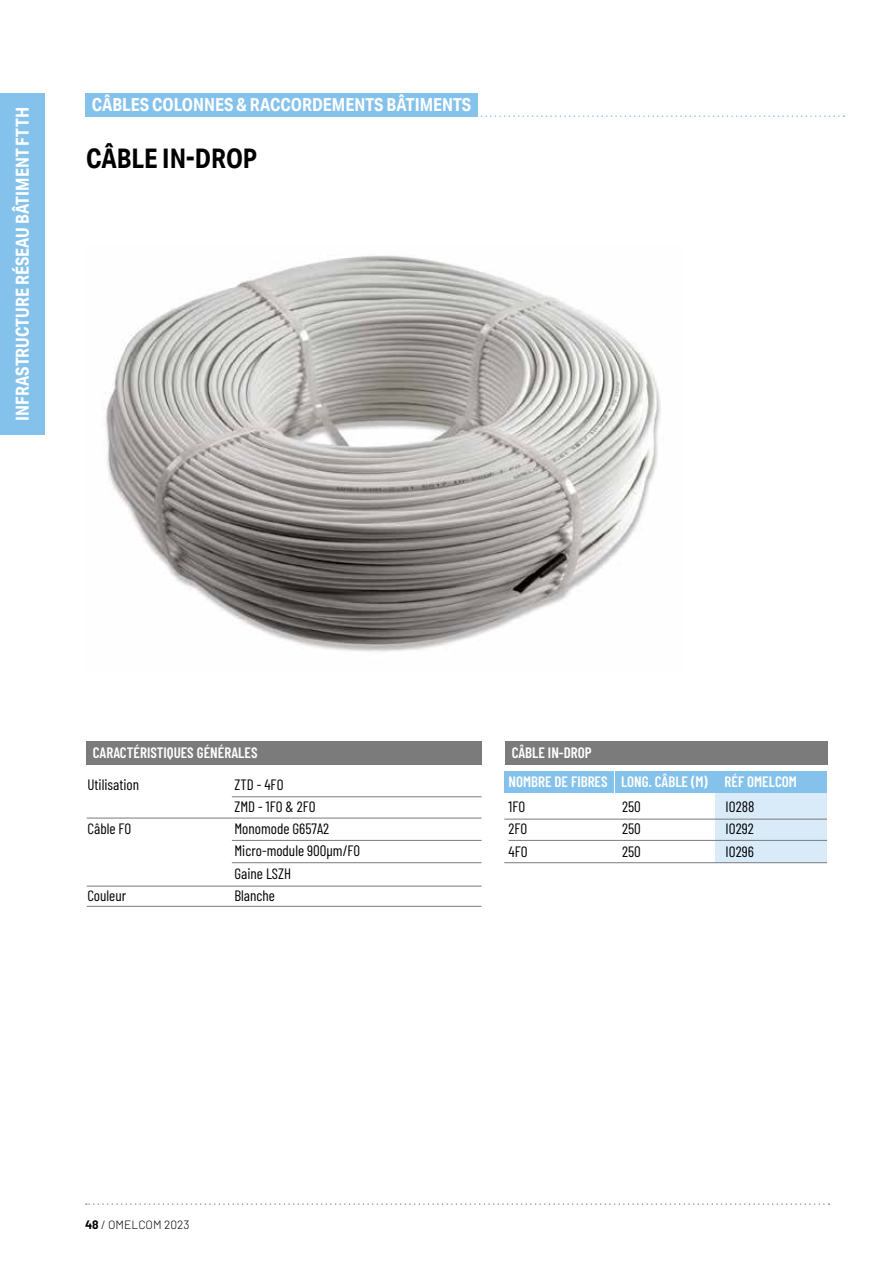
<style>
.page{position:relative;width:893px;height:1263px;background:#fff}
.page>*{position:absolute;margin:0;border:0;box-sizing:border-box;transform-origin:0 0}
.t1{font:700 27px "Aktiv Grotesk Cd";color:#000}
.t2{font:700 18px "Aktiv Grotesk Cd";color:#fff}
.t3{font:15px/22.2px "Barlow Condensed";color:#000}
.t4{font:600 15px "Barlow Condensed";color:#fff}
.t5{font:300 12px "Barlow";color:#000}
.s1{font-weight:700}
</style>
<div class="page">
<svg style="left:86px;top:1203px;width:743px;height:2px"></svg>
<img style="left:103px;top:255px;width:558px;height:397px">
<div style="left:86px;top:742px;width:396px;height:23px;background:#7a7b7a"></div>
<hr style="left:232px;top:796px;width:250px;height:1px;background:#7a7b7a">
<hr style="left:87px;top:818px;width:395px;height:1px;background:#7a7b7a">
<hr style="left:232px;top:840px;width:250px;height:1px;background:#7a7b7a">
<hr style="left:232px;top:862px;width:250px;height:1px;background:#7a7b7a">
<hr style="left:87px;top:886px;width:395px;height:1px;background:#7a7b7a">
<hr style="left:87px;top:906px;width:395px;height:1px;background:#7a7b7a">
<div style="left:0;top:94px;width:45px;height:341px;background:#85c2eb"></div>
<div style="left:716px;top:792px;width:111px;height:71px;background:#d9eaf9"></div>
<div style="left:504px;top:771px;width:109px;height:22px;background:#85c2eb"></div>
<div style="left:615px;top:771px;width:99px;height:22px;background:#85c2eb"></div>
<div style="left:716px;top:771px;width:111px;height:22px;background:#85c2eb"></div>
<div style="left:505px;top:742px;width:322px;height:23px;background:#7a7b7a"></div>
<hr style="left:504px;top:819px;width:323px;height:1px;background:#7a7b7a">
<hr style="left:509px;top:840px;width:318px;height:1px;background:#7a7b7a">
<hr style="left:504px;top:862px;width:323px;height:1px;background:#7a7b7a">
<svg style="left:480px;top:115px;width:364px;height:2px"></svg>
<div style="left:85px;top:94px;width:393px;height:23px;background:#85c2eb"></div>
<p class="t2" style="left:11px;top:421px;width:315px;rotate:-90deg">INFRASTRUCTURE RÉSEAU BÂTIMENT FTTH</p>
<p class="t2" style="left:92px;top:94px;width:381px">CÂBLES COLONNES &amp; RACCORDEMENTS BÂTIMENTS</p>
<h1 class="t1" style="left:86px;top:142px;width:173px">CÂBLE IN-DROP</h1>
<p class="t4" style="left:93px;top:742px;width:166px">CARACTÉRISTIQUES GÉNÉRALES</p>
<p class="t3" style="left:87px;top:772px;width:53px">Utilisation</p>
<p class="t3" style="left:234px;top:772px;width:83px">ZTD - 4FO<br>ZMD - 1FO &amp; 2FO</p>
<p class="t3" style="left:87px;top:816px;width:45px">Câble FO</p>
<p class="t3" style="left:234px;top:816px;width:127px">Monomode G657A2<br>Micro-module 900μm/F0<br>Gaine LSZH</p>
<p class="t3" style="left:87px;top:883px;width:40px">Couleur</p>
<p class="t3" style="left:234px;top:883px;width:42px">Blanche</p>
<p class="t5" style="left:85px;top:1216px;width:106px"><span class="s1">48</span> / OMELCOM 2023</p>
<p class="t4" style="left:512px;top:742px;width:81px">CÂBLE IN-DROP</p>
<p class="t4" style="left:509px;top:770px;width:290px">NOMBRE DE FIBRES LONG. CÂBLE (M) RÉF OMELCOM</p>
<p class="t3" style="left:509px;top:794px;width:21px">1FO<br>2FO<br>4FO</p>
<p class="t3" style="left:622px;top:794px;width:20px;text-align:justify">250<br>250<br>250</p>
<p class="t3" style="left:726px;top:794px;width:30px;text-align:justify">IO288<br>IO292<br>IO296</p>
</div>
